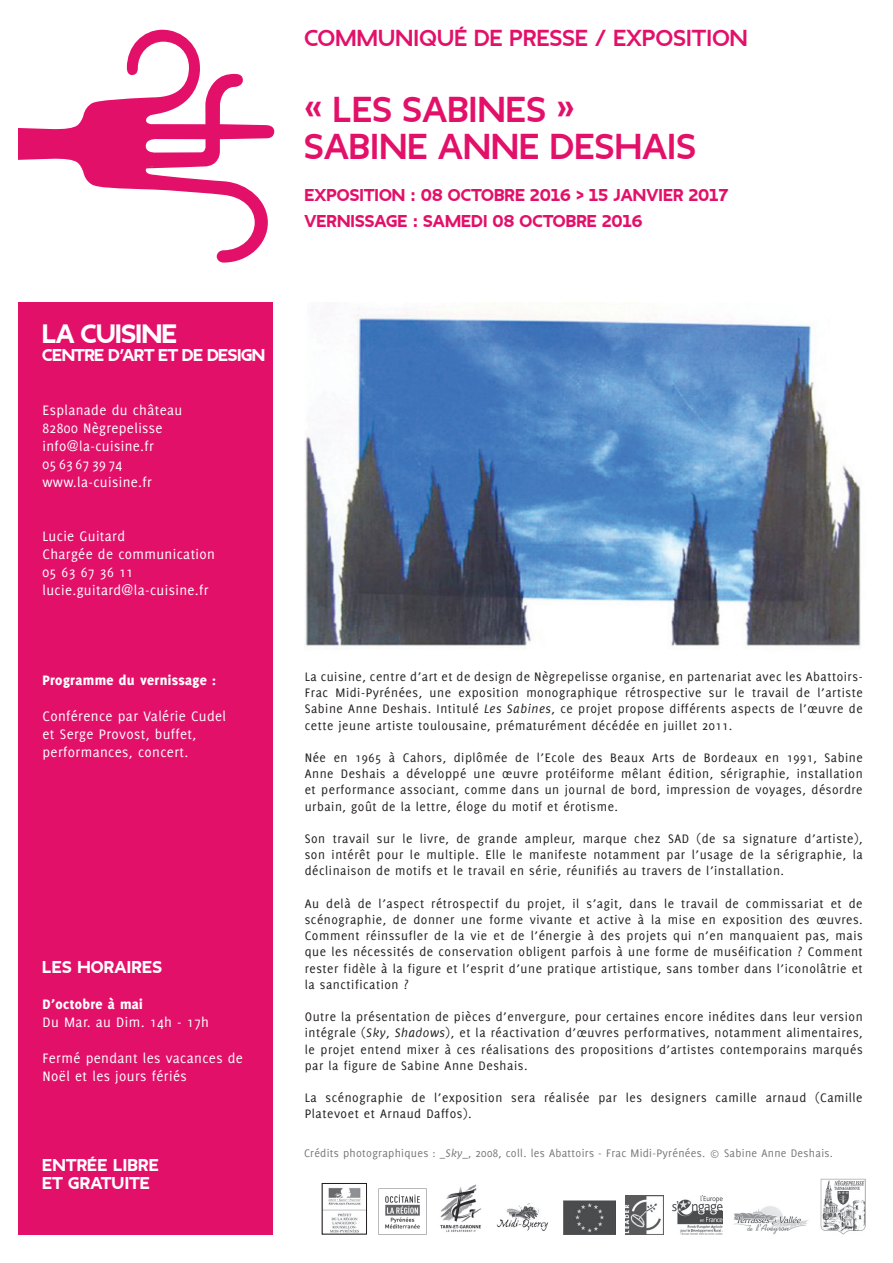
<style>
.page{position:relative;width:893px;height:1263px;background:#fff}
.page>*{position:absolute;margin:0;border:0;box-sizing:border-box;transform-origin:0 0}
.t1{font:600 31.5px/37.8px "Irma";letter-spacing:.05em;color:#e3106a}
.t2{font:700 23.25px "Irma";letter-spacing:.01em;color:#fff}
.t3{font:600 20.25px "Irma";letter-spacing:.05em;color:#e3106a}
.t4{font:15px/18px "Delicious";letter-spacing:.025em;color:#fff}
.t5{font:700 15px/25.5px "Irma";letter-spacing:.05em;color:#e3106a}
.t6{font:800 15px "Delicious";letter-spacing:.025em;color:#fff}
.t7{font:700 15px/18px "Irma";letter-spacing:.06em;color:#fff}
.t8{font:700 15px "Irma";letter-spacing:.01em;color:#fff}
.t9{font:13.5px/16.2px "Delicious";letter-spacing:.04em;color:#231f20;text-align:justify}
.t10{font:12px "Delicious";letter-spacing:.025em;color:#76787b}
.s1{font-style:italic}
</style>
<div class="page">
<svg style="left:18px;top:30px;width:256px;height:233px"></svg>
<div style="left:17px;top:302px;width:255px;height:961px;background:#e3106a"></div>
<img style="left:324px;top:1188px;width:41px;height:44px">
<div style="left:322px;top:1183px;width:45px;height:51px;border:1px solid #231f20"></div>
<img style="left:496px;top:1203px;width:53px;height:28px">
<img style="left:563px;top:1200px;width:53px;height:34px">
<img style="left:673px;top:1196px;width:49px;height:38px">
<img style="left:625px;top:1196px;width:38px;height:38px">
<img style="left:440px;top:1184px;width:42px;height:48px">
<img style="left:734px;top:1206px;width:75px;height:28px">
<img style="left:378px;top:1188px;width:49px;height:47px">
<div style="left:0;top:1235px;width:893px;height:28px;background:#fff"></div>
<img style="left:305px;top:302px;width:556px;height:346px">
<img style="left:821px;top:1178px;width:44px;height:56px">
<h2 class="t2" style="left:43px;top:318px;width:136px">LA CUISINE</h2>
<p class="t8" style="left:43px;top:345px;width:224px">CENTRE D’ART ET DE DESIGN</p>
<p class="t4" style="left:43px;top:401px;width:141px">Esplanade du château<br>82800 Nègrepelisse info@la-cuisine.fr<br>05 63 67 39 74 www.la-cuisine.fr</p>
<p class="t4" style="left:43px;top:527px;width:174px">Lucie Guitard<br>Chargée de communication<br>05 63 67 36 11 lucie.guitard@la-cuisine.fr</p>
<p class="t6" style="left:43px;top:671px;width:175px">Programme du vernissage :</p>
<p class="t4" style="left:43px;top:707px;width:185px">Conférence par Valérie Cudel et Serge Provost, buffet, performances, concert.</p>
<p class="t7" style="left:43px;top:957px;width:121px">LES HORAIRES</p>
<p class="t6" style="left:43px;top:995px;width:102px">D’octobre à mai</p>
<p class="t4" style="left:43px;top:1013px;width:168px">Du Mar. au Dim. 14h - 17h</p>
<p class="t4" style="left:43px;top:1049px;width:202px">Fermé pendant les vacances de<br>Noël et les jours fériés</p>
<p class="t7" style="left:43px;top:1155px;width:118px">ENTRÉE LIBRE<br>ET GRATUITE</p>
<h3 class="t3" style="left:305px;top:24px;width:444px">COMMUNIQUÉ DE PRESSE / EXPOSITION</h3>
<h1 class="t1" style="left:305px;top:89px;width:392px">« LES SABINES »<br>SABINE ANNE DESHAIS</h1>
<p class="t5" style="left:305px;top:182px;width:425px">EXPOSITION : 08 OCTOBRE 2016 &gt; 15 JANVIER 2017<br>VERNISSAGE : SAMEDI 08 OCTOBRE 2016</p>
<p class="t9" style="left:305px;top:668px;width:559px">La cuisine, centre d’art et de design de Nègrepelisse organise, en partenariat avec les Abattoirs-Frac Midi-Pyrénées, une exposition monographique rétrospective sur le travail de l’artiste Sabine Anne Deshais. Intitulé <span class="s1">Les Sabines</span>, ce projet propose différents aspects de l’œuvre de cette jeune artiste toulousaine, prématurément décédée en juillet 2011.</p>
<p class="t9" style="left:305px;top:749px;width:559px">Née en 1965 à Cahors, diplômée de l’Ecole des Beaux Arts de Bordeaux en 1991, Sabine Anne Deshais a développé une œuvre protéiforme mêlant édition, sérigraphie, installation et performance associant, comme dans un journal de bord, impression de voyages, désordre urbain, goût de la lettre, éloge du motif et érotisme.</p>
<p class="t9" style="left:305px;top:830px;width:559px">Son travail sur le livre, de grande ampleur, marque chez SAD (de sa signature d’artiste), son intérêt pour le multiple. Elle le manifeste notamment par l’usage de la sérigraphie, la déclinaison de motifs et le travail en série, réunifiés au travers de l’installation.</p>
<p class="t9" style="left:305px;top:895px;width:559px">Au delà de l’aspect rétrospectif du projet, il s’agit, dans le travail de commissariat et de scénographie, de donner une forme vivante et active à la mise en exposition des œuvres.<br>Comment réinssufler de la vie et de l’énergie à des projets qui n’en manquaient pas, mais que les nécessités de conservation obligent parfois à une forme de muséification ? Comment rester fidèle à la figure et l’esprit d’une pratique artistique, sans tomber dans l’iconolâtrie et la sanctification ?</p>
<p class="t9" style="left:305px;top:1008px;width:559px">Outre la présentation de pièces d’envergure, pour certaines encore inédites dans leur version intégrale (<span class="s1">Sky</span>, <span class="s1">Shadows</span>), et la réactivation d’œuvres performatives, notamment alimentaires, le projet entend mixer à ces réalisations des propositions d’artistes contemporains marqués par la figure de Sabine Anne Deshais.</p>
<p class="t9" style="left:305px;top:1089px;width:559px">La scénographie de l’exposition sera réalisée par les designers camille arnaud (Camille<br>Platevoet et Arnaud Daffos).</p>
<p class="t10" style="left:304px;top:1146px;width:530px">Crédits photographiques : <span class="s1">_Sky_</span>, 2008, coll. les Abattoirs - Frac Midi-Pyrénées. © Sabine Anne Deshais.</p>
</div>
